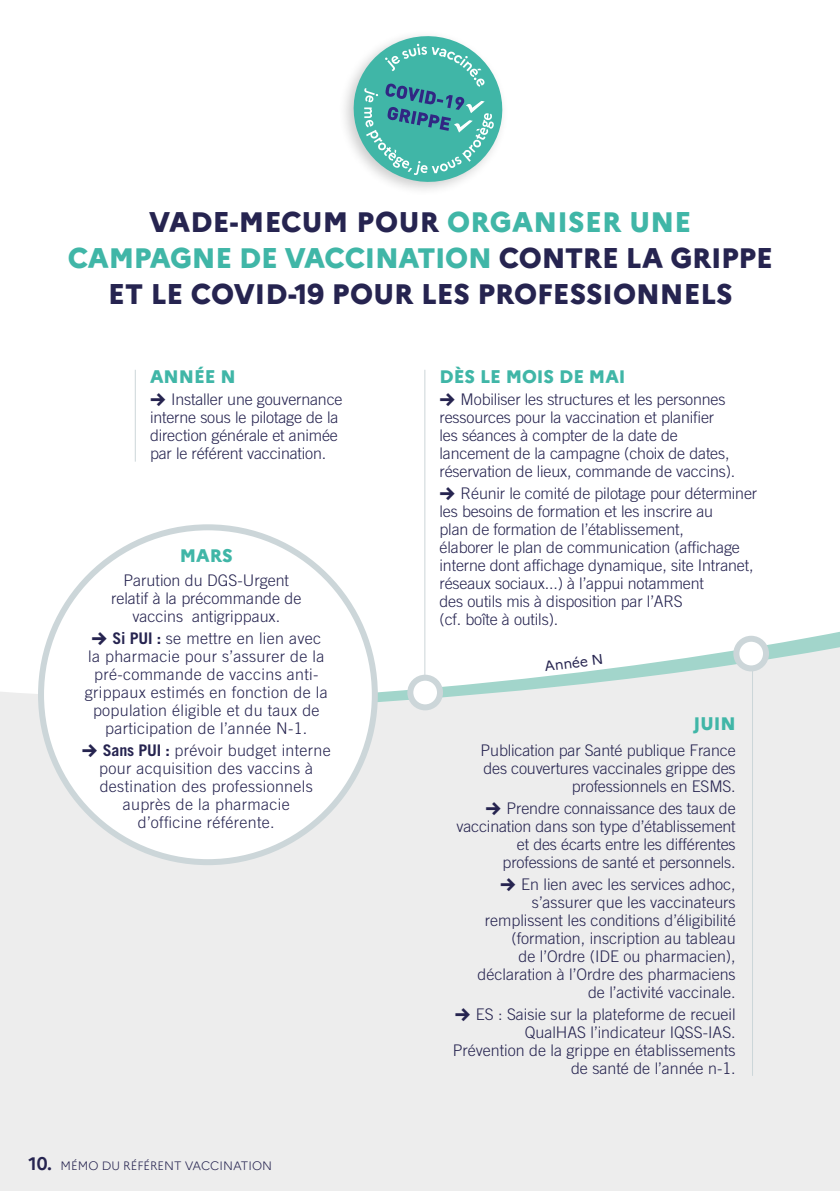
<style>
.page{position:relative;width:840px;height:1191px;background:#fff}
.page>*{position:absolute;margin:0;border:0;box-sizing:border-box;transform-origin:0 0}
.t1{font:800 28px/36px "Marianne";color:#262450;text-align:center}
.t2{font:800 18px "Marianne";color:#40b6a7}
.t3{font:300 16px/18px "Trade Gothic LT Std";letter-spacing:-.01em;color:#262450;text-align:right}
.t4{font:300 16px/18px "Trade Gothic LT Std";letter-spacing:.02em;color:#262450;text-align:center}
.t5{font:14px "Marianne";color:#262450}
.t6{font:300 12px "Marianne";color:#262450}
.s1{color:#40b6a7}
.s2{font-family:"Marianne";font-weight:800;font-size:20px}
.s3{font-weight:700}
.s4{font-weight:700;font-size:18px}
</style>
<div class="page">
<div style="left:0;top:641px;width:839px;height:550px;background:#ededed"></div>
<hr style="left:751px;top:668px;width:1px;height:407px;background:#ccd6d9">
<hr style="left:424px;top:370px;width:1px;height:306px;background:#ccd6d9">
<hr style="left:135px;top:370px;width:1px;height:91px;background:#ccd6d9">
<svg style="left:161px;top:493px;width:678px;height:218px"></svg>
<div style="left:736px;top:639px;width:29px;height:29px;background:#fff;border-radius:50%"></div>
<div style="left:733px;top:636px;width:35px;height:35px;border:6px solid #ccd6d9;border-radius:50%"></div>
<svg style="left:410px;top:677px;width:30px;height:30px"></svg>
<div style="left:407px;top:674px;width:36px;height:36px;border:6px solid #ccd6d9;border-radius:50%"></div>
<div style="left:41px;top:527px;width:333px;height:335px;background:#fff;border-radius:50%"></div>
<svg style="left:346px;top:36px;width:157px;height:153px"></svg>
<h1 class="t1" style="left:68px;top:202px;width:706px">VADE-MECUM POUR <span class="s1">ORGANISER UNE<br>CAMPAGNE DE VACCINATION</span> CONTRE LA GRIPPE<br>ET LE COVID-19 POUR LES PROFESSIONNELS</h1>
<p class="t2" style="left:150px;top:363px;width:87px">ANNÉE N</p>
<p class="t3" style="left:150px;top:390px;width:194px;text-align:left"><span class="s2">→</span> Installer une gouvernance interne sous le pilotage de la direction générale et animée par le référent vaccination.</p>
<p class="t2" style="left:180px;top:542px;width:54px">MARS</p>
<p class="t3" style="left:111px;top:571px;width:192px;text-align:center">Parution du DGS-Urgent relatif à la précommande de vaccins antigrippaux.</p>
<p class="t4" style="left:85px;top:629px;width:244px"><span class="s2">→</span> <span class="s3">Si PUI :</span> se mettre en lien avec la pharmacie pour s’assurer de la pré-commande de vaccins anti&shy;grippaux estimés en fonction de la population éligible et du taux de participation de l’année N-1.</p>
<p class="t4" style="left:82px;top:741px;width:250px"><span class="s2">→</span> <span class="s3">Sans PUI :</span> prévoir budget interne pour acquisition des vaccins à destination des professionnels auprès de la pharmacie<br>d’officine référente.</p>
<p class="t6" style="left:28px;top:1156px;width:245px"><span class="s4">10.</span> MÉMO DU RÉFÉRENT VACCINATION</p>
<p class="t2" style="left:439px;top:363px;width:187px">DÈS LE MOIS DE MAI</p>
<p class="t3" style="left:439px;top:390px;width:297px;text-align:left"><span class="s2">→</span> Mobiliser les structures et les personnes ressources pour la vaccination et planifier les séances à compter de la date de lancement de la campagne (choix de dates, réservation de lieux, commande de vaccins).</p>
<p class="t3" style="left:439px;top:484px;width:319px;text-align:left"><span class="s2">→</span> Réunir le comité de pilotage pour déterminer les besoins de formation et les inscrire au<br>plan de formation de l’établissement,<br>élaborer le plan de communication (affichage interne dont affichage dynamique, site Intranet, réseaux sociaux...) à l’appui notamment<br>des outils mis à disposition par l’ARS<br>(cf. boîte à outils).</p>
<p class="t5" style="left:543px;top:655px;width:60px;rotate:-7deg">Année N</p>
<p class="t2" style="left:693px;top:709px;width:44px">JUIN</p>
<p class="t3" style="left:480px;top:741px;width:256px">Publication par Santé publique France des couvertures vaccinales grippe des professionnels en ESMS.</p>
<p class="t3" style="left:456px;top:799px;width:280px"><span class="s2">→</span> Prendre connaissance des taux de vaccination dans son type d’établissement et des écarts entre les différentes professions de santé et personnels.</p>
<p class="t3" style="left:477px;top:875px;width:259px"><span class="s2">→</span> En lien avec les services adhoc, s’assurer que les vaccinateurs remplissent les conditions d’éligibilité (formation, inscription au tableau<br>de l’Ordre (IDE ou pharmacien), déclaration à l’Ordre des pharmaciens de l’activité vaccinale.</p>
<p class="t3" style="left:452px;top:1005px;width:284px"><span class="s2">→</span> ES : Saisie sur la plateforme de recueil QualHAS l’indicateur IQSS-IAS.<br>Prévention de la grippe en établissements de santé de l’année n-1.</p>
</div>
